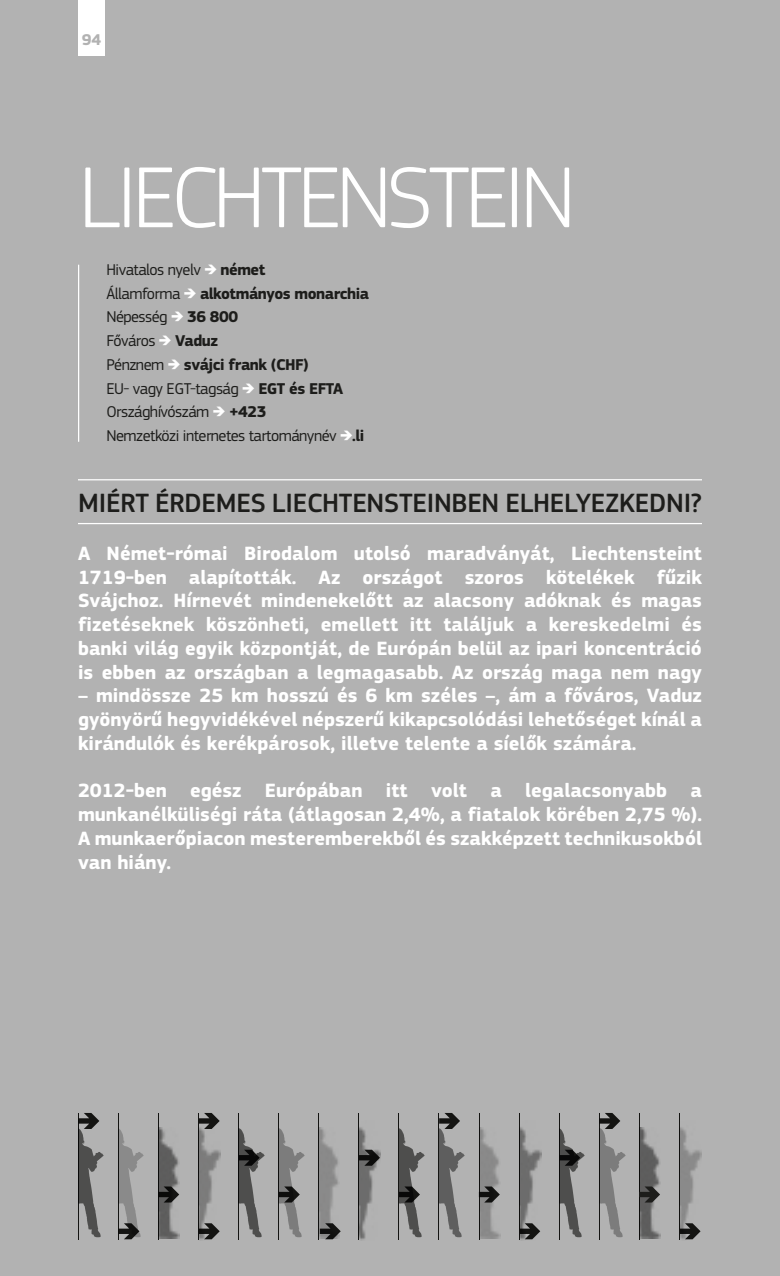
<style>
.page{position:relative;width:780px;height:1276px;background:#b2b2b2}
.page>*{position:absolute;margin:0;border:0;box-sizing:border-box;transform-origin:0 0}
.title_1{font:300 90px "PF Square Sans Pro";letter-spacing:-.05em;color:#fff}
.title_2_countries_1{font:500 27.5px "PF Square Sans Pro";letter-spacing:-.01em;color:#1d1d1b}
.summary_intro{font:700 20px/23.8px "PF Square Sans Pro";color:#fff;text-align:justify}
.summary{font:16.25px "PF Square Sans Pro";letter-spacing:-.03em;color:#1d1d1b}
.summary-2{font:700 16.25px "PF Square Sans Pro";letter-spacing:-.03em;color:#1d1d1b}
.t1{font:700 16.25px "PF Square Sans Pro";color:#b2b2b2}
.s1{font-weight:900;color:#fff}
.s2{font-weight:700}
.s3{font-weight:400}
</style>
<div class="page">
<div style="left:78px;top:0;width:27px;height:55px;background:#fff"></div>
<img style="left:119px;top:1129px;width:25px;height:108px">
<hr style="left:118px;top:1113px;width:1px;height:126px;background:#1d1d1b">
<svg style="left:118px;top:1223px;width:21px;height:16px"></svg>
<img style="left:279px;top:1128px;width:26px;height:109px">
<hr style="left:278px;top:1113px;width:1px;height:126px;background:#1d1d1b">
<svg style="left:279px;top:1186px;width:21px;height:16px"></svg>
<img style="left:439px;top:1129px;width:26px;height:108px">
<hr style="left:438px;top:1113px;width:1px;height:126px;background:#1d1d1b">
<svg style="left:439px;top:1113px;width:21px;height:16px"></svg>
<img style="left:600px;top:1129px;width:26px;height:108px">
<hr style="left:599px;top:1113px;width:1px;height:126px;background:#1d1d1b">
<svg style="left:599px;top:1113px;width:21px;height:16px"></svg>
<img style="left:79px;top:1129px;width:25px;height:108px">
<hr style="left:78px;top:1113px;width:1px;height:126px;background:#1d1d1b">
<svg style="left:78px;top:1113px;width:21px;height:16px"></svg>
<img style="left:239px;top:1128px;width:26px;height:109px">
<hr style="left:238px;top:1113px;width:1px;height:126px;background:#1d1d1b">
<svg style="left:239px;top:1149px;width:21px;height:16px"></svg>
<img style="left:399px;top:1128px;width:26px;height:109px">
<hr style="left:398px;top:1113px;width:1px;height:126px;background:#1d1d1b">
<svg style="left:399px;top:1186px;width:21px;height:16px"></svg>
<img style="left:560px;top:1129px;width:25px;height:108px">
<hr style="left:559px;top:1113px;width:1px;height:126px;background:#1d1d1b">
<svg style="left:559px;top:1149px;width:21px;height:16px"></svg>
<img style="left:159px;top:1127px;width:20px;height:111px">
<hr style="left:158px;top:1113px;width:1px;height:126px;background:#1d1d1b">
<svg style="left:158px;top:1186px;width:21px;height:16px"></svg>
<img style="left:319px;top:1127px;width:19px;height:111px">
<hr style="left:318px;top:1113px;width:1px;height:126px;background:#1d1d1b">
<svg style="left:320px;top:1223px;width:21px;height:16px"></svg>
<img style="left:480px;top:1127px;width:20px;height:111px">
<hr style="left:479px;top:1113px;width:1px;height:126px;background:#1d1d1b">
<svg style="left:479px;top:1186px;width:21px;height:16px"></svg>
<img style="left:640px;top:1127px;width:20px;height:111px">
<hr style="left:639px;top:1113px;width:1px;height:126px;background:#1d1d1b">
<svg style="left:639px;top:1186px;width:21px;height:16px"></svg>
<img style="left:199px;top:1129px;width:21px;height:111px">
<hr style="left:198px;top:1113px;width:1px;height:126px;background:#1d1d1b">
<svg style="left:199px;top:1223px;width:21px;height:16px"></svg>
<svg style="left:199px;top:1113px;width:21px;height:16px"></svg>
<img style="left:359px;top:1127px;width:22px;height:113px">
<hr style="left:358px;top:1113px;width:1px;height:126px;background:#1d1d1b">
<svg style="left:359px;top:1149px;width:21px;height:16px"></svg>
<img style="left:519px;top:1127px;width:22px;height:113px">
<hr style="left:519px;top:1113px;width:1px;height:126px;background:#1d1d1b">
<svg style="left:519px;top:1223px;width:21px;height:16px"></svg>
<img style="left:679px;top:1127px;width:22px;height:113px">
<hr style="left:679px;top:1113px;width:1px;height:126px;background:#1d1d1b">
<svg style="left:679px;top:1223px;width:21px;height:16px"></svg>
<hr style="left:78px;top:265px;width:1px;height:177px;background:#fff">
<hr style="left:78px;top:479px;width:624px;height:1px;background:#fff">
<hr style="left:78px;top:523px;width:624px;height:1px;background:#fff">
<p class="t1" style="left:82px;top:30px;width:21px">94</p>
<p class="title_1" style="left:79px;top:145px;width:498px">LIECHTENSTEIN</p>
<p class="summary" style="left:106px;top:260px;width:160px">Hivatalos nyelv <span class="s1">➔</span> <span class="s2">német</span></p>
<p class="summary-2" style="left:106px;top:283px;width:264px"><span class="s3">Államforma</span> <span class="s1">➔</span> alkotmányos monarchia</p>
<p class="summary" style="left:106px;top:307px;width:133px">Népesség <span class="s1">➔</span> <span class="s2">36 800</span></p>
<p class="summary" style="left:106px;top:331px;width:113px">Főváros <span class="s1">➔</span> <span class="s2">Vaduz</span></p>
<p class="summary-2" style="left:106px;top:355px;width:204px"><span class="s3">Pénznem</span> <span class="s1">➔</span> svájci frank (CHF)</p>
<p class="summary" style="left:106px;top:379px;width:238px">EU- vagy EGT-tagság <span class="s1">➔</span> <span class="s2">EGT és EFTA</span></p>
<p class="summary" style="left:106px;top:402px;width:161px">Országhívószám <span class="s1">➔</span> <span class="s2">+423</span></p>
<p class="summary" style="left:106px;top:426px;width:259px">Nemzetközi internetes tartománynév <span class="s1">➔</span><span class="s2">.li</span></p>
<p class="title_2_countries_1" style="left:78px;top:487px;width:625px">MIÉRT ÉRDEMES LIECHTENSTEINBEN ELHELYEZKEDNI?</p>
<p class="summary_intro" style="left:78px;top:542px;width:625px">A Német-római Birodalom utolsó maradványát, Liechtensteint 1719-ben alapították. Az országot szoros kötelékek fűzik Svájchoz. Hírnevét mindenekelőtt az alacsony adóknak és magas fizetéseknek köszönheti, emellett itt találjuk a kereskedelmi és banki világ egyik központját, de Európán belül az ipari koncentráció is ebben az országban a legmagasabb. Az ország maga nem nagy</p>
<p class="summary_intro" style="left:78px;top:684px;width:625px">– mindössze 25 km hosszú és 6 km széles –, ám a főváros, Vaduz gyönyörű hegyvidékével népszerű kikapcsolódási lehetőséget kínál a kirándulók és kerékpárosok, illetve telente a síelők számára.</p>
<p class="summary_intro" style="left:78px;top:779px;width:625px">2012-ben egész Európában itt volt a legalacsonyabb a munkanélküliségi ráta (átlagosan 2,4%, a fiatalok körében 2,75 %).<br>A munkaerőpiacon mesteremberekből és szakképzett technikusokból van hiány.</p>
</div>
